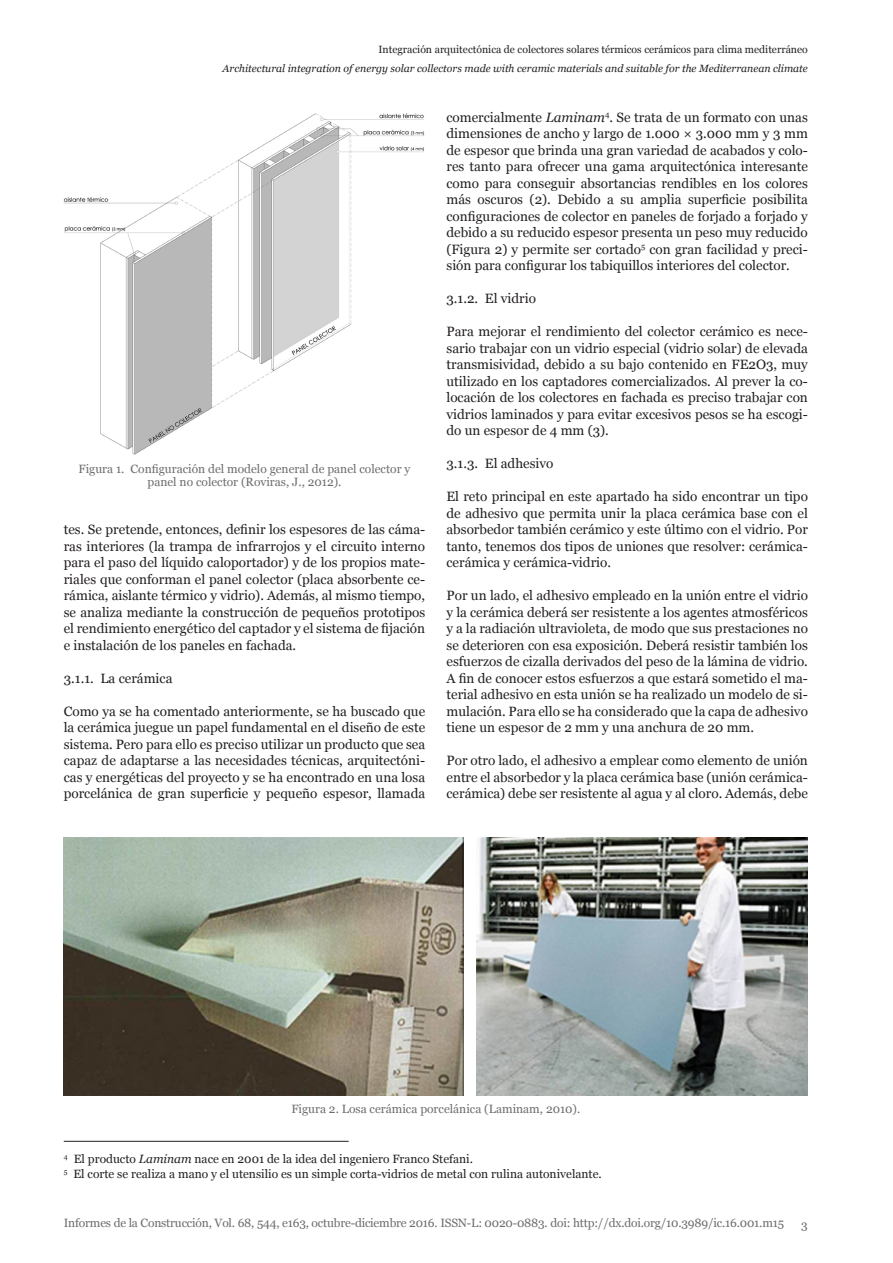
<style>
.page{position:relative;width:893px;height:1263px;background:#fff}
.page>*{position:absolute;margin:0;border:0;box-sizing:border-box;transform-origin:0 0}
.t1{font:13.5px/16.5px "Georgia";color:#231f20;text-align:justify}
.t2{font:12px/13.5px "Georgia";color:#6c6d70;text-align:center}
.t3{font:12px/15px "Georgia";color:#231f20}
.t4{font:italic 10.5px "Georgia";color:#231f20}
.t5{font:10.5px "Georgia";color:#231f20}
.s1{font-style:italic}
</style>
<div class="page">
<hr style="left:64px;top:1141px;width:285px;height:1px;background:#231f20">
<img style="left:64px;top:113px;width:361px;height:342px">
<img style="left:64px;top:837px;width:399px;height:259px">
<img style="left:476px;top:837px;width:332px;height:259px">
<p class="t5" style="left:379px;top:43px;width:431px">Integración arquitectónica de colectores solares térmicos cerámicos para clima mediterráneo</p>
<p class="t4" style="left:223px;top:63px;width:587px">Architectural integration of energy solar collectors made with ceramic materials and suitable for the Mediterranean climate</p>
<p class="t2" style="left:79px;top:462px;width:333px">Figura 1. Configuración del modelo general de panel colector y panel no colector (Roviras, J., 2012).</p>
<p class="t1" style="left:64px;top:521px;width:363px">tes. Se pretende, entonces, definir los espesores de las cáma&shy;ras interiores (la trampa de infrarrojos y el circuito interno para el paso del líquido caloportador) y de los propios mate&shy;riales que conforman el panel colector (placa absorbente ce&shy;rámica, aislante térmico y vidrio). Además, al mismo tiempo, se analiza mediante la construcción de pequeños prototipos el rendimiento energético del captador y el sistema de fijación e instalación de los paneles en fachada.</p>
<p class="t1" style="left:64px;top:670px;width:110px">3.1.1. La cerámica</p>
<p class="t1" style="left:64px;top:703px;width:363px">Como ya se ha comentado anteriormente, se ha buscado que la cerámica juegue un papel fundamental en el diseño de este sistema. Pero para ello es preciso utilizar un producto que sea capaz de adaptarse a las necesidades técnicas, arquitectóni&shy;cas y energéticas del proyecto y se ha encontrado en una losa porcelánica de gran superficie y pequeño espesor, llamada</p>
<p class="t1" style="left:446px;top:109px;width:363px">comercialmente <span class="s1">Laminam</span><sup>4</sup>. Se trata de un formato con unas dimensiones de ancho y largo de 1.000 × 3.000 mm y 3 mm de espesor que brinda una gran variedad de acabados y colo&shy;res tanto para ofrecer una gama arquitectónica interesante como para conseguir absortancias rendibles en los colores más oscuros (2). Debido a su amplia superficie posibilita configuraciones de colector en paneles de forjado a forjado y debido a su reducido espesor presenta un peso muy reducido (Figura 2) y permite ser cortado<sup>5</sup> con gran facilidad y preci&shy;sión para configurar los tabiquillos interiores del colector.</p>
<p class="t1" style="left:446px;top:290px;width:91px">3.1.2. El vidrio</p>
<p class="t1" style="left:446px;top:323px;width:363px">Para mejorar el rendimiento del colector cerámico es nece&shy;sario trabajar con un vidrio especial (vidrio solar) de elevada transmisividad, debido a su bajo contenido en FE2O3, muy utilizado en los captadores comercializados. Al prever la co&shy;locación de los colectores en fachada es preciso trabajar con vidrios laminados y para evitar excesivos pesos se ha escogi&shy;do un espesor de 4 mm (3).</p>
<p class="t1" style="left:446px;top:455px;width:109px">3.1.3. El adhesivo</p>
<p class="t1" style="left:446px;top:488px;width:363px">El reto principal en este apartado ha sido encontrar un tipo de adhesivo que permita unir la placa cerámica base con el absorbedor también cerámico y este último con el vidrio. Por tanto, tenemos dos tipos de uniones que resolver: cerámica&shy;cerámica y cerámica-vidrio.</p>
<p class="t1" style="left:446px;top:587px;width:363px">Por un lado, el adhesivo empleado en la unión entre el vidrio y la cerámica deberá ser resistente a los agentes atmosféricos y a la radiación ultravioleta, de modo que sus prestaciones no se deterioren con esa exposición. Deberá resistir también los esfuerzos de cizalla derivados del peso de la lámina de vidrio.<br>A fin de conocer estos esfuerzos a que estará sometido el ma&shy;terial adhesivo en esta unión se ha realizado un modelo de si&shy;mulación. Para ello se ha considerado que la capa de adhesivo tiene un espesor de 2 mm y una anchura de 20 mm.</p>
<p class="t1" style="left:446px;top:752px;width:363px">Por otro lado, el adhesivo a emplear como elemento de unión entre el absorbedor y la placa cerámica base (unión cerámica&shy;cerámica) debe ser resistente al agua y al cloro. Además, debe</p>
<p class="t2" style="left:291px;top:1102px;width:290px">Figura 2. Losa cerámica porcelánica (Laminam, 2010).</p>
<p class="t3" style="left:64px;top:1151px;width:539px"><sup>4</sup> El producto <span class="s1">Laminam</span> nace en 2001 de la idea del ingeniero Franco Stefani.<br><sup>5</sup> El corte se realiza a mano y el utensilio es un simple corta-vidrios de metal con rulina autonivelante.</p>
<p class="t2" style="left:64px;top:1216px;width:722px">Informes de la Construcción, Vol. 68, 544, e163, octubre-diciembre 2016. ISSN-L: 0020-0883. doi: http://dx.doi.org/10.3989/ic.16.001.m15</p>
<p class="t2" style="left:801px;top:1218px;width:8px">3</p>
</div>
